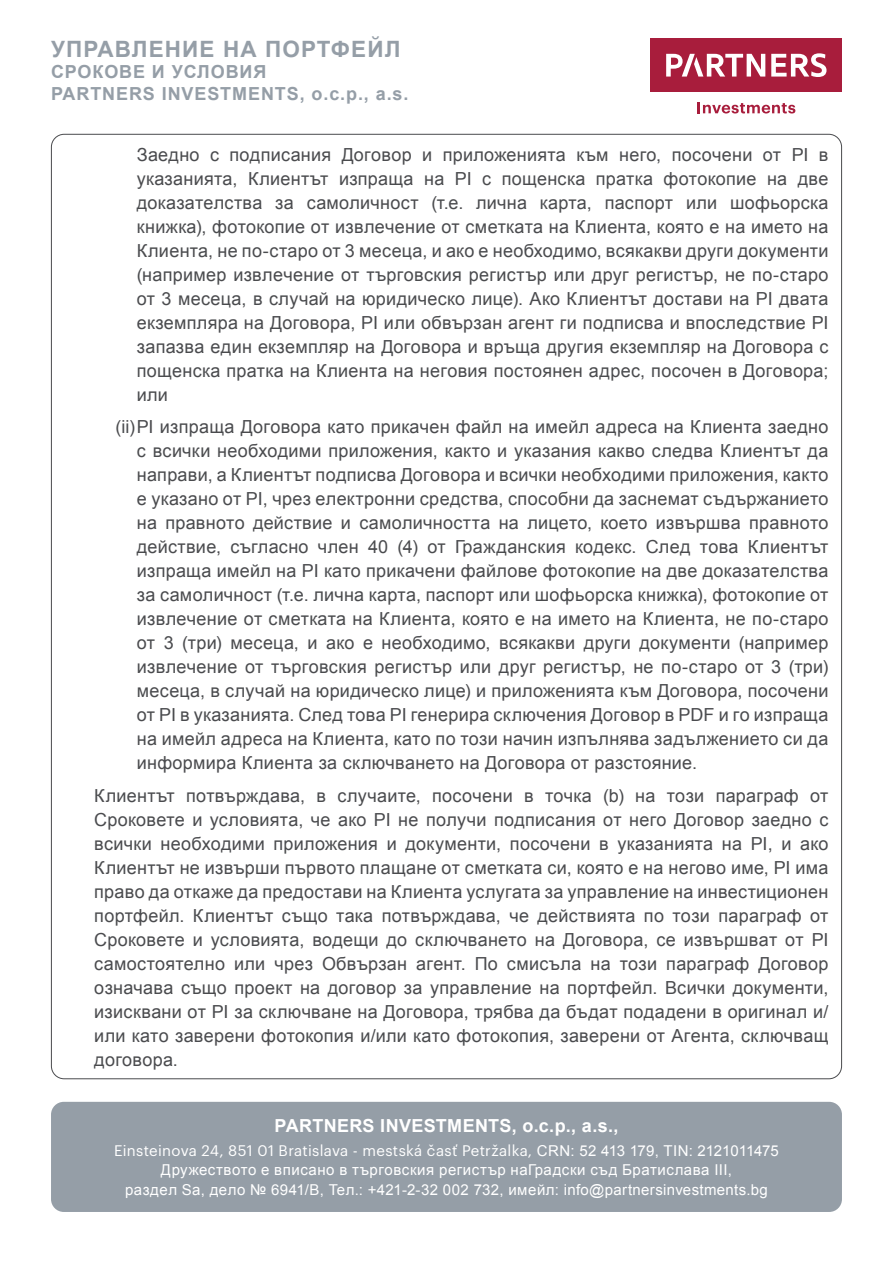
<style>
.page{position:relative;width:893px;height:1263px;background:#fff}
.page>*{position:absolute;margin:0;border:0;box-sizing:border-box;transform-origin:0 0}
.t1{font:700 22.5px "Arial";letter-spacing:.05em;color:#959ea7}
.t2{font:18px/24px "Arial";letter-spacing:.015em;color:#4a4b4e;text-align:justify}
.t3{font:700 18px/21.6px "Arial";letter-spacing:.05em;color:#959ea7}
.t4{font:700 18px "Arial";letter-spacing:.015em;color:#fff}
.t5{font:15px/19.5px "Arial";letter-spacing:.035em;color:#fff;text-align:center}
.t6{font:15px "Graphik";letter-spacing:.02em;color:#fff}
.s1{font-family:"Arial"}
</style>
<div class="page">
<div style="left:651px;top:38px;width:191px;height:54px;background:#a81d3c"></div>
<svg style="left:771px;top:53px;width:55px;height:24px"></svg>
<svg style="left:666px;top:54px;width:99px;height:23px"></svg>
<svg style="left:698px;top:102px;width:97px;height:11px"></svg>
<div style="left:51px;top:1102px;width:791px;height:110px;background:#959ea7;border-radius:13px"></div>
<p class="t1" style="left:51px;top:34px;width:351px">УПРАВЛЕНИЕ НА ПОРТФЕЙЛ</p>
<p class="t3" style="left:51px;top:62px;width:359px">СРОКОВЕ И УСЛОВИЯ<br>PARTNERS INVESTMENTS, o.c.p., a.s.</p>
<p class="t2" style="left:137px;top:142px;width:693px">Заедно с подписания Договор и приложенията към него, посочени от PI в указанията, Клиентът изпраща на PI с пощенска пратка фотокопие на две доказателства за самоличност (т.е. лична карта, паспорт или шофьорска книжка), фотокопие от извлечение от сметката на Клиента, която е на името на Клиента, не по-старо от 3 месеца, и ако е необходимо, всякакви други документи (например извлечение от търговския регистър или друг регистър, не по-старо от 3 месеца, в случай на юридическо лице). Ако Клиентът достави на PI двата екземпляра на Договора, PI или обвързан агент ги подписва и впоследствие PI запазва един екземпляр на Договора и връща другия екземпляр на Договора с пощенска пратка на Клиента на неговия постоянен адрес, посочен в Договора; или</p>
<p class="t2" style="left:137px;top:415px;width:693px;text-indent:-21px">(ii)PI изпраща Договора като прикачен файл на имейл адреса на Клиента заедно с всички необходими приложения, както и указания какво следва Клиентът да направи, а Клиентът подписва Договора и всички необходими приложения, както е указано от PI, чрез електронни средства, способни да заснемат съдържанието на правното действие и самоличността на лицето, което извършва правното действие, съгласно член 40 (4) от Гражданския кодекс. След това Клиентът изпраща имейл на PI като прикачени файлове фотокопие на две доказателства за самоличност (т.е. лична карта, паспорт или шофьорска книжка), фотокопие от извлечение от сметката на Клиента, която е на името на Клиента, не по-старо от 3 (три) месеца, и ако е необходимо, всякакви други документи (например извлечение от търговския регистър или друг регистър, не по-старо от 3 (три) месеца, в случай на юридическо лице) и приложенията към Договора, посочени от PI в указанията. След това PI генерира сключения Договор в PDF и го изпраща на имейл адреса на Клиента, като по този начин изпълнява задължението си да информира Клиента за сключването на Договора от разстояние.</p>
<p class="t2" style="left:94px;top:783px;width:736px">Клиентът потвърждава, в случаите, посочени в точка (b) на този параграф от Сроковете и условията, че ако PI не получи подписания от него Договор заедно с всички необходими приложения и документи, посочени в указанията на PI, и ако Клиентът не извърши първото плащане от сметката си, която е на негово име, PI има право да откаже да предостави на Клиента услугата за управление на инвестиционен портфейл. Клиентът също така потвърждава, че действията по този параграф от Сроковете и условията, водещи до сключването на Договора, се извършват от PI самостоятелно или чрез Обвързан агент. По смисъла на този параграф Договор означава също проект на договор за управление на портфейл. Всички документи, изисквани от PI за сключване на Договора, трябва да бъдат подадени в оригинал и/ или като заверени фотокопия и/или като фотокопия, заверени от Агента, сключващ договора.</p>
<p class="t4" style="left:275px;top:1114px;width:345px">PARTNERS INVESTMENTS, o.c.p., a.s.,</p>
<p class="t6" style="left:114px;top:1139px;width:666px">Einsteinova 24, 851 01 Bratislava - mestská časť Petržalka, <span class="s1">CRN: 52 413 179, TIN: 2121011475</span></p>
<p class="t5" style="left:125px;top:1160px;width:644px">Дружеството е вписано в търговския регистър наГрадски съд Братислава III,<br>раздел Sa, дело № 6941/B, Тел.: +421-2-32 002 732, имейл: info@partnersinvestments.bg</p>
</div>
